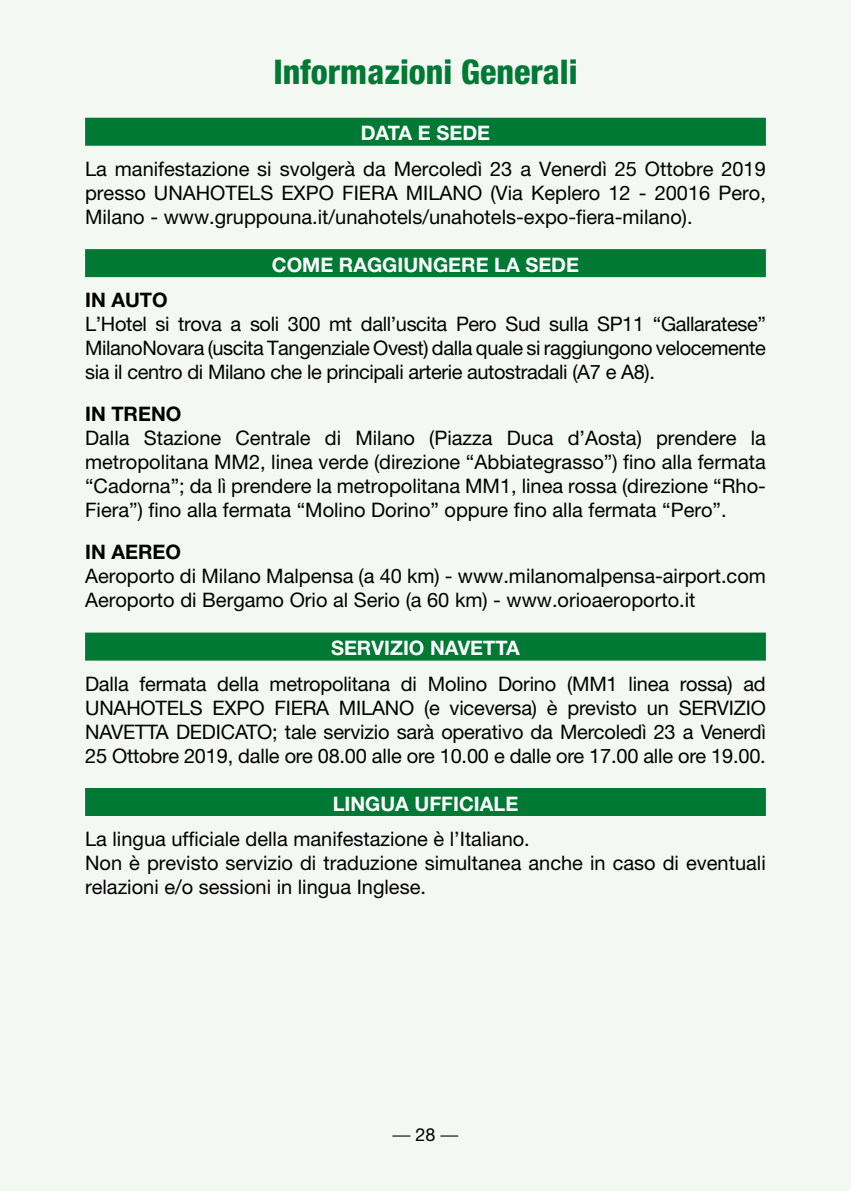
<style>
.page{position:relative;width:851px;height:1191px;background:#fff}
.page>*{position:absolute;margin:0;border:0;box-sizing:border-box;transform-origin:0 0}
.t1{font:800 condensed 34px "Helvetica Neue";color:#007934}
.t2{font:20px/24px "Helvetica Neue";color:#000;text-align:justify}
.t3{font:700 20px "Helvetica Neue";color:#fff}
.t4{font:700 20px "Helvetica Neue";color:#000}
.t5{font:300 18px "Helvetica Neue";color:#000}
.s1{font-weight:400}
</style>
<div class="page">
<div style="left:0;top:0;width:850px;height:1191px;background:#f4f8f3"></div>
<div style="left:85px;top:118px;width:680px;height:28px;background:#007934"></div>
<div style="left:85px;top:249px;width:680px;height:28px;background:#007934"></div>
<div style="left:85px;top:632px;width:680px;height:28px;background:#007934"></div>
<div style="left:85px;top:788px;width:680px;height:28px;background:#007934"></div>
<h1 class="t1" style="left:273px;top:51px;width:305px">Informazioni Generali</h1>
<p class="t3" style="left:361px;top:121px;width:131px">DATA E SEDE</p>
<p class="t2" style="left:85px;top:156px;width:682px">La manifestazione si svolgerà da Mercoledì 23 a Venerdì 25 Ottobre 2019 presso UNAHOTELS EXPO FIERA MILANO (Via Keplero 12 - 20016 Pero, Milano - www.gruppouna.it/unahotels/unahotels-expo-fiera-milano).</p>
<p class="t3" style="left:272px;top:252px;width:309px">COME RAGGIUNGERE LA SEDE</p>
<p class="t4" style="left:85px;top:288px;width:84px">IN AUTO</p>
<p class="t2" style="left:85px;top:312px;width:682px">L’Hotel si trova a soli 300 mt dall’uscita Pero Sud sulla SP11 “Gallaratese” MilanoNovara (uscita Tangenziale Ovest) dalla quale si raggiungono velocemente sia il centro di Milano che le principali arterie autostradali (A7 e A8).</p>
<p class="t4" style="left:85px;top:402px;width:98px">IN TRENO</p>
<p class="t2" style="left:85px;top:426px;width:682px">Dalla Stazione Centrale di Milano (Piazza Duca d’Aosta) prendere la metropolitana MM2, linea verde (direzione “Abbiategrasso”) fino alla fermata “Cadorna”; da lì prendere la metropolitana MM1, linea rossa (direzione “Rho-Fiera”) fino alla fermata “Molino Dorino” oppure fino alla fermata “Pero”.</p>
<p class="t4" style="left:85px;top:540px;width:97px">IN AEREO</p>
<p class="t2" style="left:85px;top:564px;width:682px">Aeroporto di Milano Malpensa (a 40 km) - www.milanomalpensa-airport.com<br>Aeroporto di Bergamo Orio al Serio (a 60 km) - www.orioaeroporto.it</p>
<p class="t3" style="left:331px;top:636px;width:190px">SERVIZIO NAVETTA</p>
<p class="t2" style="left:85px;top:671px;width:682px">Dalla fermata della metropolitana di Molino Dorino (MM1 linea rossa) ad UNAHOTELS EXPO FIERA MILANO (e viceversa) è previsto un SERVIZIO NAVETTA DEDICATO; tale servizio sarà operativo da Mercoledì 23 a Venerdì 25 Ottobre 2019, dalle ore 08.00 alle ore 10.00 e dalle ore 17.00 alle ore 19.00.</p>
<p class="t3" style="left:332px;top:791px;width:187px">LINGUA UFFICIALE</p>
<p class="t2" style="left:85px;top:826px;width:682px;text-align:left">La lingua ufficiale della manifestazione è l’Italiano.<br>Non è previsto servizio di traduzione simultanea anche in caso di eventuali relazioni e/o sessioni in lingua Inglese.</p>
<p class="t5" style="left:392px;top:1123px;width:68px">— <span class="s1">28</span> —</p>
</div>
